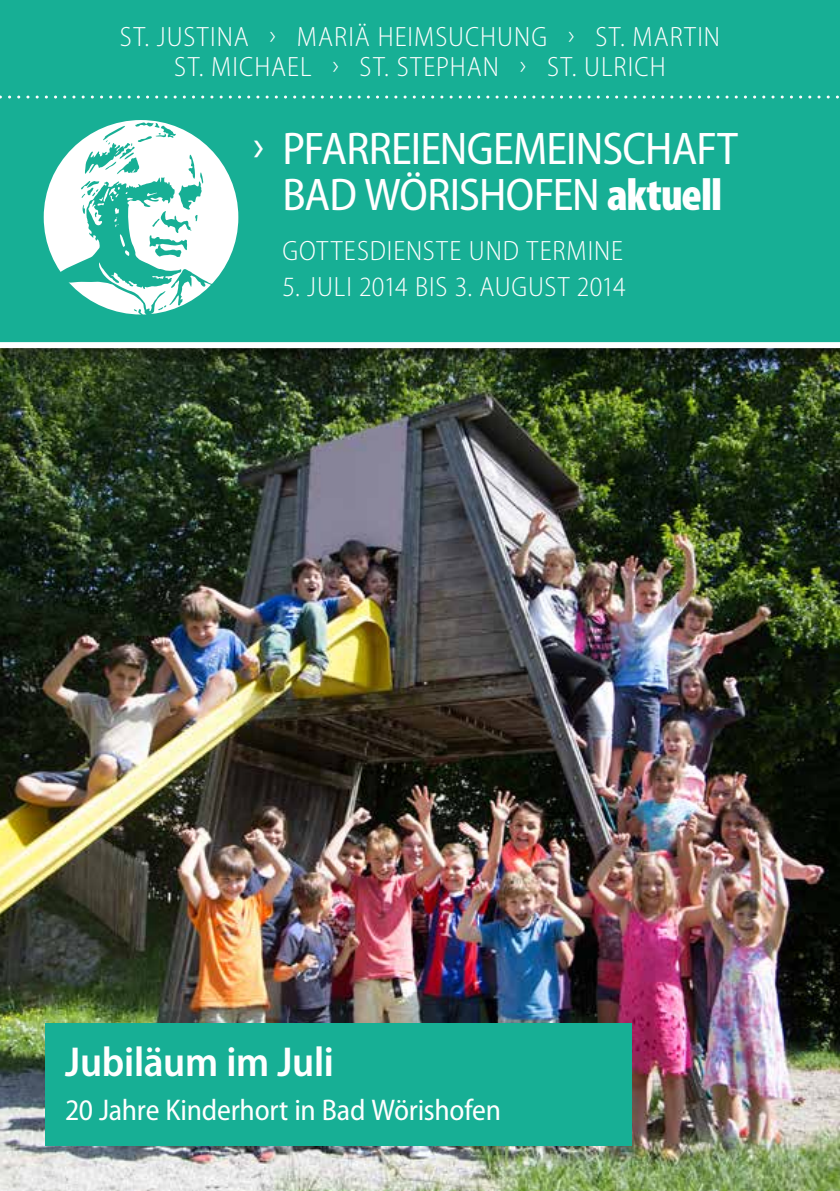
<style>
.page{position:relative;width:840px;height:1191px;background:#fff}
.page>*{position:absolute;margin:0;border:0;box-sizing:border-box;transform-origin:0 0}
.t1{font:semi-condensed 46px/46px "Myriad Pro";letter-spacing:-.02em;color:#fff;text-align:center}
.t2{font:600 semi-condensed 42px "Myriad Pro";letter-spacing:-.01em;color:#fff}
.t3{font:semi-condensed 30px "Myriad Pro";letter-spacing:-.01em;color:#fff}
.t4{font:300 semi-condensed 28px/30px "Myriad Pro";letter-spacing:.035em;color:#fff;text-align:center}
.s1{font-weight:900;font-stretch:condensed}
</style>
<div class="page">
<img style="left:0;top:376px;width:839px;height:815px">
<div style="left:0;top:0;width:839px;height:376px;background:#000;opacity:.8"></div>
<div style="left:0;top:0;width:839px;height:348px;background:#17af95"></div>
<svg style="left:0;top:96px;width:840px;height:3px;background:#4cc1ad"></svg>
<div style="left:44px;top:120px;width:194px;height:194px;background:#fff;border-radius:50%"></div>
<svg style="left:43px;top:122px;width:175px;height:194px"></svg>
<div style="left:45px;top:1023px;width:586px;height:122px;background:#17af95"></div>
<p class="t4" style="left:120px;top:22px;width:601px">ST. JUSTINA › MARIÄ HEIMSUCHUNG › ST. MARTIN<br>ST. MICHAEL › ST. STEPHAN › ST. ULRICH</p>
<h1 class="t1" style="left:253px;top:126px;width:486px">› PFARREIENGEMEINSCHAFT<br>BAD WÖRISHOFEN <span class="s1">aktuell</span></h1>
<p class="t4" style="left:282px;top:236px;width:342px">GOTTESDIENSTE UND TERMINE</p>
<p class="t4" style="left:282px;top:272px;width:344px">5. JULI 2014 BIS 3. AUGUST 2014</p>
<h2 class="t2" style="left:65px;top:1038px;width:270px">Jubiläum im Juli</h2>
<p class="t3" style="left:65px;top:1093px;width:437px">20 Jahre Kinderhort in Bad Wörishofen</p>
</div>
